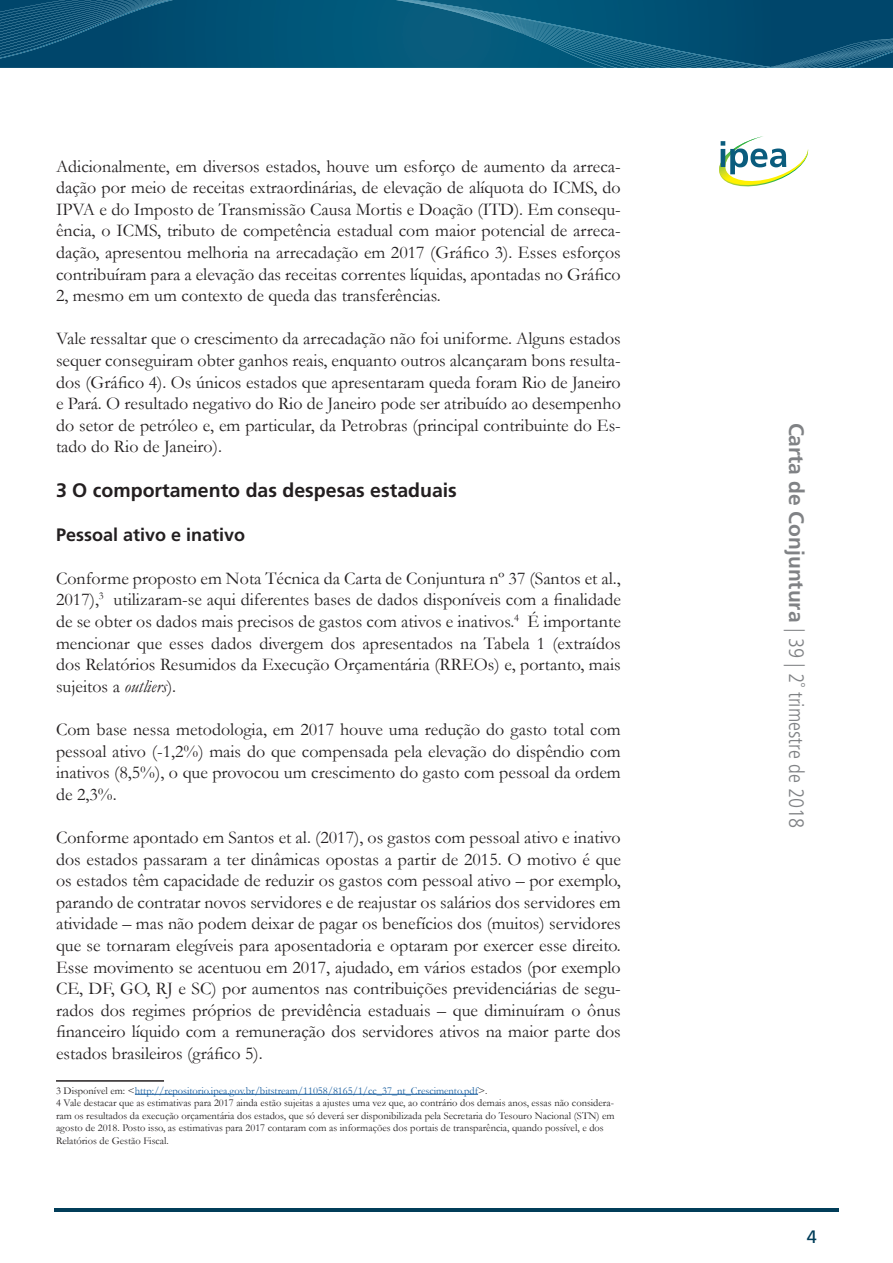
<style>
.page{position:relative;width:893px;height:1263px;background:#fff}
.page>*{position:absolute;margin:0;border:0;box-sizing:border-box;transform-origin:0 0}
.t1{font:condensed 21px "Frutiger 47 Light";color:#808285}
.t2{font:19.5px "Frutiger 65 Bold";color:#231f20}
.t3{font:18px/21.6px "Garamond";color:#231f20;text-align:justify}
.t4{font:18px "Frutiger 65 Bold";color:#231f20}
.t5{font:18px "Frutiger 55 Roman";color:#013d59}
.t6{font:10.5px/12.6px "Garamond";color:#231f20}
.t7{font:10.5px "Garamond";color:#175d9e}
.s1{font-style:italic}
.s2{color:#231f20}
.s3{font-family:"Frutiger 65 Bold";font-stretch:normal}
</style>
<div class="page">
<svg style="left:0;top:0;width:893px;height:68px;background:#075578"></svg>
<hr style="left:54px;top:1209px;width:785px;height:3px;background:#013d59">
<img style="left:719px;top:136px;width:90px;height:50px">
<svg style="left:721px;top:141px;width:65px;height:33px"></svg>
<hr style="left:56px;top:1080px;width:108px;height:2px;background:#231f20">
<hr style="left:135px;top:1094px;width:343px;height:1px;background:#175d9e">
<p class="t3" style="left:56px;top:155px;width:566px">Adicionalmente, em diversos estados, houve um esforço de aumento da arreca&shy;dação por meio de receitas extraordinárias, de elevação de alíquota do ICMS, do IPVA e do Imposto de Transmissão Causa Mortis e Doação (ITD). Em consequ&shy;ência, o ICMS, tributo de competência estadual com maior potencial de arreca&shy;dação, apresentou melhoria na arrecadação em 2017 (Gráfico 3). Esses esforços contribuíram para a elevação das receitas correntes líquidas, apontadas no Gráfico 2, mesmo em um contexto de queda das transferências.</p>
<p class="t3" style="left:56px;top:327px;width:566px">Vale ressaltar que o crescimento da arrecadação não foi uniforme. Alguns estados sequer conseguiram obter ganhos reais, enquanto outros alcançaram bons resulta&shy;dos (Gráfico 4). Os únicos estados que apresentaram queda foram Rio de Janeiro e Pará. O resultado negativo do Rio de Janeiro pode ser atribuído ao desempenho do setor de petróleo e, em particular, da Petrobras (principal contribuinte do Es&shy;tado do Rio de Janeiro).</p>
<p class="t2" style="left:56px;top:479px;width:402px">3 O comportamento das despesas estaduais</p>
<p class="t4" style="left:56px;top:524px;width:191px">Pessoal ativo e inativo</p>
<p class="t3" style="left:56px;top:567px;width:566px">Conforme proposto em Nota Técnica da Carta de Conjuntura nº 37 (Santos et al., 2017),<sup>3</sup> utilizaram-se aqui diferentes bases de dados disponíveis com a finalidade de se obter os dados mais precisos de gastos com ativos e inativos.<sup>4</sup> É importante mencionar que esses dados divergem dos apresentados na Tabela 1 (extraídos dos Relatórios Resumidos da Execução Orçamentária (RREOs) e, portanto, mais sujeitos a <span class="s1">outliers</span>).</p>
<p class="t3" style="left:56px;top:718px;width:566px">Com base nessa metodologia, em 2017 houve uma redução do gasto total com pessoal ativo (-1,2%) mais do que compensada pela elevação do dispêndio com inativos (8,5%), o que provocou um crescimento do gasto com pessoal da ordem de 2,3%.</p>
<p class="t3" style="left:56px;top:826px;width:566px">Conforme apontado em Santos et al. (2017), os gastos com pessoal ativo e inativo dos estados passaram a ter dinâmicas opostas a partir de 2015. O motivo é que os estados têm capacidade de reduzir os gastos com pessoal ativo – por exemplo, parando de contratar novos servidores e de reajustar os salários dos servidores em atividade – mas não podem deixar de pagar os benefícios dos (muitos) servidores que se tornaram elegíveis para aposentadoria e optaram por exercer esse direito.<br>Esse movimento se acentuou em 2017, ajudado, em vários estados (por exemplo CE, DF, GO, RJ e SC) por aumentos nas contribuições previdenciárias de segu&shy;rados dos regimes próprios de previdência estaduais – que diminuíram o ônus financeiro líquido com a remuneração dos servidores ativos na maior parte dos estados brasileiros (gráfico 5).</p>
<p class="t7" style="left:56px;top:1083px;width:433px"><span class="s2">3 Disponível em: &lt;</span>http://repositorio.ipea.gov.br/bitstream/11058/8165/1/cc_37_nt_Crescimento.pdf<span class="s2">&gt;.</span></p>
<p class="t6" style="left:56px;top:1096px;width:560px">4 Vale destacar que as estimativas para 2017 ainda estão sujeitas a ajustes uma vez que, ao contrário dos demais anos, essas não considera&shy;ram os resultados da execução orçamentária dos estados, que só deverá ser disponibilizada pela Secretaria do Tesouro Nacional (STN) em agosto de 2018. Posto isso, as estimativas para 2017 contaram com as informações dos portais de transparência, quando possível, e dos Relatórios de Gestão Fiscal.</p>
<p class="t1" style="left:808px;top:423px;width:407px;rotate:90deg"><span class="s3">Carta de Conjuntura</span> | 39 | 2˚ trimestre de 2018</p>
<p class="t5" style="left:807px;top:1226px;width:12px">4</p>
</div>
